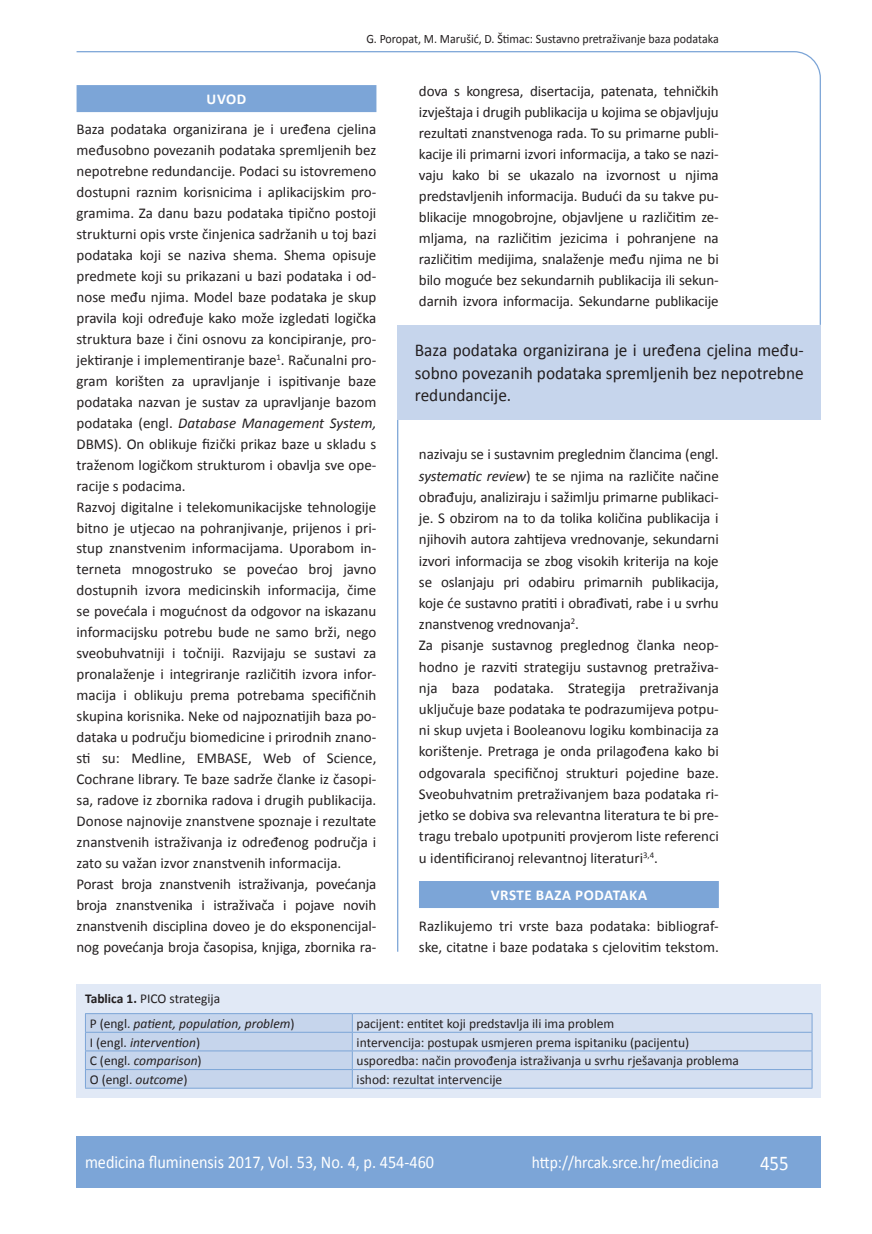
<style>
.page{position:relative;width:872px;height:1234px;background:#fff}
.page>*{position:absolute;margin:0;border:0;box-sizing:border-box;transform-origin:0 0}
.t1{font:21px "Calibri";color:#fff;scale:.9 1}
.t2{font:18px/22.5px "Calibri";color:#231f20;text-align:justify;scale:.96 1}
.t3{font:18px "Calibri";color:#fff;scale:.9 1}
.t4{font:17.25px "Calibri";color:#fff;scale:.9 1}
.t5{font:15px/21px "Calibri";color:#231f20}
.t6{font:700 15px "Calibri";letter-spacing:.04em;color:#fff}
.t7{font:13.5px "Calibri";color:#231f20}
.t8{font:italic 13.5px/25px "Calibri";color:#231f20}
.t9{font:12.75px "Calibri";color:#231f20;scale:.94 1}
.s1{font-style:italic}
.s2{font-weight:700;font-style:normal}
.s3{font-style:normal}
</style>
<div class="page">
<svg style="left:76px;top:51px;width:745px;height:275px"></svg>
<hr style="left:397px;top:420px;width:1px;height:531px;background:#7ca5d7">
<div style="left:77px;top:1135px;width:744px;height:51px;background:#7ca5d7"></div>
<div style="left:77px;top:85px;width:299px;height:27px;background:#7ca5d7"></div>
<div style="left:398px;top:325px;width:423px;height:95px;background:#c6d5ec"></div>
<div style="left:419px;top:880px;width:300px;height:27px;background:#7ca5d7"></div>
<div style="left:77px;top:984px;width:744px;height:113px;background:#e1e9f6"></div>
<svg style="left:85px;top:1013px;width:727px;height:74px"></svg>
<hr style="left:85px;top:1087px;width:267px;height:1px;background:#7ca5d7">
<hr style="left:352px;top:1087px;width:460px;height:1px;background:#7ca5d7">
<p class="t9" style="left:366px;top:30px;width:376px">G. Poropat, M. Marušić, D. Štimac: Sustavno pretraživanje baza podataka</p>
<p class="t6" style="left:207px;top:90px;width:41px">UVOD</p>
<p class="t5" style="left:77px;top:118px;width:301px">Baza podataka organizirana je i uređena cjelina međusobno povezanih podataka spremljenih bez nepotrebne redundancije. Podaci su istovremeno dostupni raznim korisnicima i aplikacijskim pro&shy;gramima. Za danu bazu podataka tipično postoji strukturni opis vrste činjenica sadržanih u toj bazi podataka koji se naziva shema. Shema opisuje predmete koji su prikazani u bazi podataka i od&shy;nose među njima. Model baze podataka je skup pravila koji određuje kako može izgledati logička struktura baze i čini osnovu za koncipiranje, pro&shy;jektiranje i implementiranje baze<sup>1</sup>. Računalni pro&shy;gram korišten za upravljanje i ispitivanje baze podataka nazvan je sustav za upravljanje bazom podataka (engl. <span class="s1">Database Management System, </span>DBMS). On oblikuje fizički prikaz baze u skladu s traženom logičkom strukturom i obavlja sve ope&shy;racije s podacima.<br>Razvoj digitalne i telekomunikacijske tehnologije bitno je utjecao na pohranjivanje, prijenos i pri&shy;stup znanstvenim informacijama. Uporabom in&shy;terneta mnogostruko se povećao broj javno dostupnih izvora medicinskih informacija, čime se povećala i mogućnost da odgovor na iskazanu informacijsku potrebu bude ne samo brži, nego sveobuhvatniji i točniji. Razvijaju se sustavi za pronalaženje i integriranje različitih izvora infor&shy;macija i oblikuju prema potrebama specifičnih skupina korisnika. Neke od najpoznatijih baza po&shy;dataka u području biomedicine i prirodnih znano&shy;sti su: Medline, EMBASE, Web of Science, Cochrane library. Te baze sadrže članke iz časopi&shy;sa, radove iz zbornika radova i drugih publikacija.<br>Donose najnovije znanstvene spoznaje i rezultate znanstvenih istraživanja iz određenog područja i zato su važan izvor znanstvenih informacija.<br>Porast broja znanstvenih istraživanja, povećanja broja znanstvenika i istraživača i pojave novih znanstvenih disciplina doveo je do eksponencijal&shy;nog povećanja broja časopisa, knjiga, zbornika ra-</p>
<p class="t5" style="left:419px;top:80px;width:301px;text-align:justify">dova s kongresa, disertacija, patenata, tehničkih izvještaja i drugih publikacija u kojima se objavljuju rezultati znanstvenoga rada. To su primarne publi&shy;kacije ili primarni izvori informacija, a tako se nazi&shy;vaju kako bi se ukazalo na izvornost u njima predstavljenih informacija. Budući da su takve pu&shy;blikacije mnogobrojne, objavljene u različitim ze&shy;mljama, na različitim jezicima i pohranjene na različitim medijima, snalaženje među njima ne bi bilo moguće bez sekundarnih publikacija ili sekun&shy;darnih izvora informacija. Sekundarne publikacije</p>
<p class="t2" style="left:415px;top:338px;width:406px">Baza podataka organizirana je i uređena cjelina među&shy;sobno povezanih podataka spremljenih bez nepotrebne redundancije.</p>
<p class="t5" style="left:419px;top:443px;width:301px">nazivaju se i sustavnim preglednim člancima (engl. <span class="s1">systematic review</span>) te se njima na različite načine obrađuju, analiziraju i sažimlju primarne publikaci&shy;je. S obzirom na to da tolika količina publikacija i njihovih autora zahtijeva vrednovanje, sekundarni izvori informacija se zbog visokih kriterija na koje se oslanjaju pri odabiru primarnih publikacija, koje će sustavno pratiti i obrađivati, rabe i u svrhu znanstvenog vrednovanja<sup>2</sup>.<br>Za pisanje sustavnog preglednog članka neop&shy;hodno je razviti strategiju sustavnog pretraživa&shy;nja baza podataka. Strategija pretraživanja uključuje baze podataka te podrazumijeva potpu&shy;ni skup uvjeta i Booleanovu logiku kombinacija za korištenje. Pretraga je onda prilagođena kako bi odgovarala specifičnoj strukturi pojedine baze.<br>Sveobuhvatnim pretraživanjem baza podataka ri&shy;jetko se dobiva sva relevantna literatura te bi pre&shy;tragu trebalo upotpuniti provjerom liste referenci u identificiranoj relevantnoj literaturi<sup>3,4</sup>.</p>
<p class="t6" style="left:491px;top:885px;width:139px">VRSTE BAZA PODATAKA</p>
<p class="t5" style="left:419px;top:914px;width:301px">Razlikujemo tri vrste baza podataka: bibliograf&shy;ske, citatne i baze podataka s cjelovitim tekstom.</p>
<p class="t8" style="left:90px;top:985px;width:206px;text-indent:-5px"><span class="s2">TABLICA 1.</span> <span class="s3">PICO strategija<br>P (engl.</span> patient, population, problem<span class="s3">)</span></p>
<p class="t7" style="left:356px;top:1014px;width:259px">pacijent: entitet koji predstavlja ili ima problem</p>
<p class="t8" style="left:90px;top:1028px;width:112px"><span class="s3">I (engl.</span> intervention<span class="s3">)</span></p>
<p class="t7" style="left:356px;top:1033px;width:334px">intervencija: postupak usmjeren prema ispitaniku (pacijentu)</p>
<p class="t8" style="left:90px;top:1047px;width:113px"><span class="s3">C (engl.</span> comparison<span class="s3">)</span></p>
<p class="t7" style="left:356px;top:1052px;width:384px">usporedba: način provođenja istraživanja u svrhu rješavanja problema</p>
<p class="t7" style="left:90px;top:1070px;width:99px">O (engl. <span class="s1">outcome</span>)</p>
<p class="t7" style="left:356px;top:1070px;width:147px">ishod: rezultat intervencije</p>
<p class="t3" style="left:85px;top:1150px;width:389px">medicina fluminensis 2017, Vol. 53, No. 4, p. 454-460</p>
<p class="t4" style="left:532px;top:1151px;width:209px">http://hrcak.srce.hr/medicina</p>
<h1 class="t1" style="left:760px;top:1149px;width:33px">455</h1>
</div>
